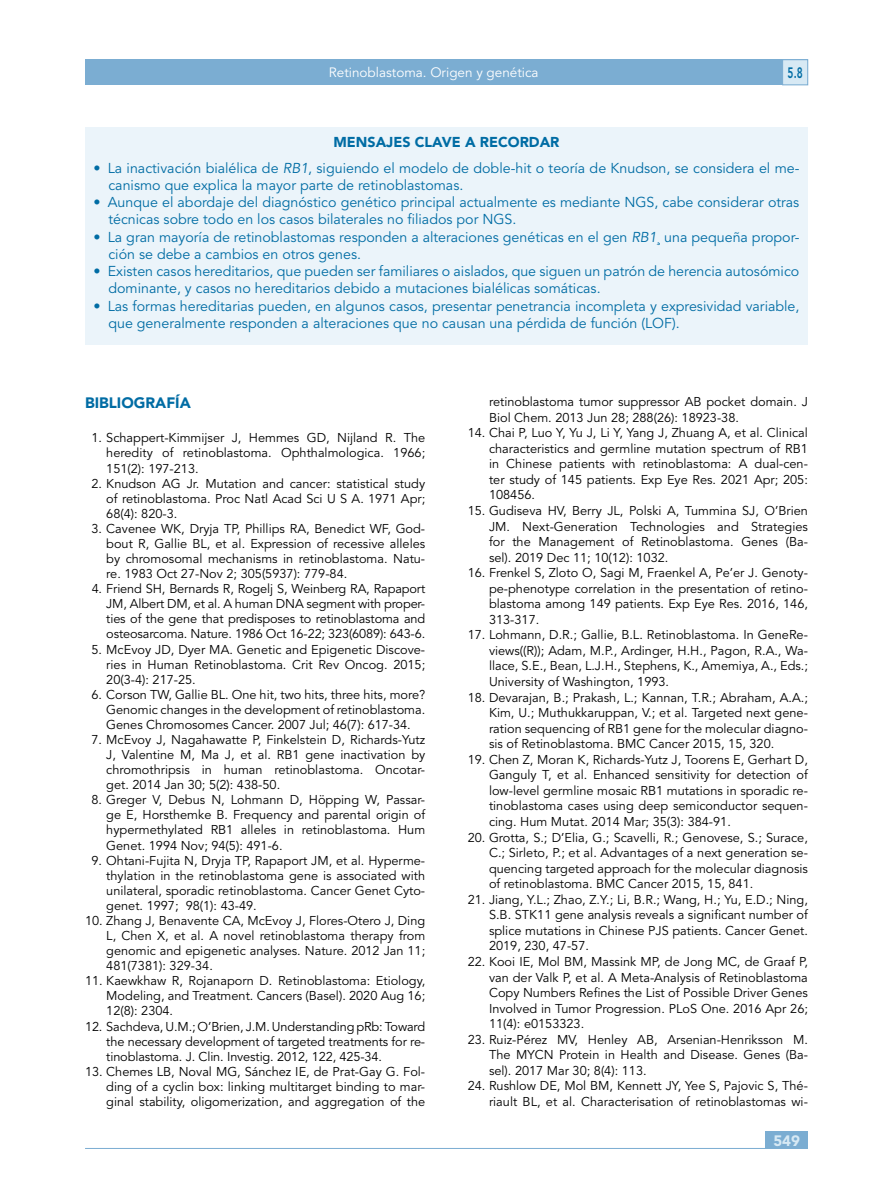
<style>
.page{position:relative;width:893px;height:1191px;background:#fff}
.page>*{position:absolute;margin:0;border:0;box-sizing:border-box;transform-origin:0 0}
.Ladillo_1{font:900 15px "Avenir LT Std";color:#006ca4}
.t1{font:900 15px "Avenir LT Std";color:#d7e9f4}
.t2{font:800 15px "Avenir LT Std";color:#006ca4;scale:.68 1}
.t3{font:14.25px/17.2px "Avenir LT Std";color:#006ca4}
.Titulo_Puntos_Clave{font:900 14.25px "Avenir LT Std";color:#006ca4}
.t4{font:13.5px "Avenir LT Std";color:#fff}
.t5{font:12.75px/15.6px "Avenir LT Std";color:#000;text-align:justify}
.s1{font-style:italic}
</style>
<div class="page">
<div style="left:765px;top:1131px;width:43px;height:17px;background:#7badd2"></div>
<div style="left:85px;top:60px;width:723px;height:25px;background:#7badd2"></div>
<div style="left:782px;top:60px;width:26px;height:25px;background:#d7e9f4;border:1px solid #7badd2"></div>
<hr style="left:85px;top:1148px;width:723px;height:1px;background:#7badd2">
<div style="left:85px;top:128px;width:723px;height:217px;background:#ebf4fa"></div>
<p class="t4" style="left:329px;top:65px;width:211px">Retinoblastoma. Origen y genética</p>
<p class="t2" style="left:788px;top:64px;width:24px">5.8</p>
<p class="Titulo_Puntos_Clave" style="left:333px;top:133px;width:228px">MENSAJES CLAVE A RECORDAR</p>
<p class="t3" style="left:108px;top:159px;width:692px;text-indent:-15px">• La inactivación bialélica de <span class="s1">RB1</span>, siguiendo el modelo de doble-hit o teoría de Knudson, se considera el me&shy;canismo que explica la mayor parte de retinoblastomas.</p>
<p class="t3" style="left:108px;top:194px;width:692px;text-indent:-15px">• Aunque el abordaje del diagnóstico genético principal actualmente es mediante NGS, cabe considerar otras técnicas sobre todo en los casos bilaterales no filiados por NGS.</p>
<p class="t3" style="left:108px;top:228px;width:692px;text-indent:-15px">• La gran mayoría de retinoblastomas responden a alteraciones genéticas en el gen <span class="s1">RB1</span>¸ una pequeña propor&shy;ción se debe a cambios en otros genes.</p>
<p class="t3" style="left:108px;top:263px;width:692px;text-indent:-15px">• Existen casos hereditarios, que pueden ser familiares o aislados, que siguen un patrón de herencia autosómico dominante, y casos no hereditarios debido a mutaciones bialélicas somáticas.</p>
<p class="t3" style="left:108px;top:297px;width:693px;text-indent:-15px">• Las formas hereditarias pueden, en algunos casos, presentar penetrancia incompleta y expresividad variable, que generalmente responden a alteraciones que no causan una pérdida de función (LOF).</p>
<p class="Ladillo_1" style="left:85px;top:393px;width:107px">BIBLIOGRAFÍA</p>
<p class="t5" style="left:106px;top:431px;width:320px;line-height:15.1px;text-indent:-15px">1. Schappert-Kimmijser J, Hemmes GD, Nijland R. The heredity of retinoblastoma. Ophthalmologica. 1966; 151(2): 197-213.</p>
<p class="t5" style="left:106px;top:476px;width:320px;line-height:15.1px;text-indent:-15px">2. Knudson AG Jr. Mutation and cancer: statistical study of retinoblastoma. Proc Natl Acad Sci U S A. 1971 Apr; 68(4): 820-3.</p>
<p class="t5" style="left:106px;top:521px;width:320px;line-height:15px;text-indent:-15px">3. Cavenee WK, Dryja TP, Phillips RA, Benedict WF, God&shy;bout R, Gallie BL, et al. Expression of recessive alleles by chromosomal mechanisms in retinoblastoma. Natu&shy;re. 1983 Oct 27-Nov 2; 305(5937): 779-84.</p>
<p class="t5" style="left:106px;top:581px;width:320px;line-height:15px;text-indent:-15px">4. Friend SH, Bernards R, Rogelj S, Weinberg RA, Rapaport JM, Albert DM, et al. A human DNA segment with proper&shy;ties of the gene that predisposes to retinoblastoma and osteosarcoma. Nature. 1986 Oct 16-22; 323(6089): 643-6.</p>
<p class="t5" style="left:106px;top:642px;width:320px;line-height:15.1px;text-indent:-15px">5. McEvoy JD, Dyer MA. Genetic and Epigenetic Discove&shy;ries in Human Retinoblastoma. Crit Rev Oncog. 2015; 20(3-4): 217-25.</p>
<p class="t5" style="left:106px;top:687px;width:320px;line-height:15px;text-indent:-15px">6. Corson TW, Gallie BL. One hit, two hits, three hits, more?<br>Genomic changes in the development of retinoblastoma.<br>Genes Chromosomes Cancer. 2007 Jul; 46(7): 617-34.</p>
<p class="t5" style="left:106px;top:732px;width:320px;line-height:15px;text-indent:-15px">7. McEvoy J, Nagahawatte P, Finkelstein D, Richards-Yutz J, Valentine M, Ma J, et al. RB1 gene inactivation by chromothripsis in human retinoblastoma. Oncotar&shy;get. 2014 Jan 30; 5(2): 438-50.</p>
<p class="t5" style="left:106px;top:792px;width:320px;line-height:15.1px;text-indent:-15px">8. Greger V, Debus N, Lohmann D, Höpping W, Passar&shy;ge E, Horsthemke B. Frequency and parental origin of hypermethylated RB1 alleles in retinoblastoma. Hum Genet. 1994 Nov; 94(5): 491-6.</p>
<p class="t5" style="left:106px;top:853px;width:320px;line-height:15px;text-indent:-15px">9. Ohtani-Fujita N, Dryja TP, Rapaport JM, et al. Hyperme&shy;thylation in the retinoblastoma gene is associated with unilateral, sporadic retinoblastoma. Cancer Genet Cyto&shy;genet. 1997; 98(1): 43-49.</p>
<p class="t5" style="left:106px;top:913px;width:320px;line-height:15px;text-indent:-21px">10. Zhang J, Benavente CA, McEvoy J, Flores-Otero J, Ding L, Chen X, et al. A novel retinoblastoma therapy from genomic and epigenetic analyses. Nature. 2012 Jan 11; 481(7381): 329-34.</p>
<p class="t5" style="left:106px;top:973px;width:320px;line-height:15.1px;text-indent:-21px">11. Kaewkhaw R, Rojanaporn D. Retinoblastoma: Etiology, Modeling, and Treatment. Cancers (Basel). 2020 Aug 16; 12(8): 2304.</p>
<p class="t5" style="left:106px;top:1019px;width:320px;line-height:15.1px;text-indent:-21px">12. Sachdeva, U.M.; O’Brien, J.M. Understanding pRb: Toward the necessary development of targeted treatments for re&shy;tinoblastoma. J. Clin. Investig. 2012, 122, 425-34.</p>
<p class="t5" style="left:106px;top:1064px;width:320px;line-height:15.1px;text-indent:-21px">13. Chemes LB, Noval MG, Sánchez IE, de Prat-Gay G. Fol&shy;ding of a cyclin box: linking multitarget binding to mar&shy;ginal stability, oligomerization, and aggregation of the</p>
<p class="t5" style="left:489px;top:394px;width:320px">retinoblastoma tumor suppressor AB pocket domain. J<br>Biol Chem. 2013 Jun 28; 288(26): 18923-38.</p>
<p class="t5" style="left:489px;top:425px;width:320px;text-indent:-21px">14. Chai P, Luo Y, Yu J, Li Y, Yang J, Zhuang A, et al. Clinical characteristics and germline mutation spectrum of RB1 in Chinese patients with retinoblastoma: A dual-cen&shy;ter study of 145 patients. Exp Eye Res. 2021 Apr; 205:<br>108456.</p>
<p class="t5" style="left:489px;top:503px;width:320px;text-indent:-21px">15. Gudiseva HV, Berry JL, Polski A, Tummina SJ, O’Brien JM. Next-Generation Technologies and Strategies for the Management of Retinoblastoma. Genes (Ba&shy;sel). 2019 Dec 11; 10(12): 1032.</p>
<p class="t5" style="left:489px;top:565px;width:320px;text-indent:-21px">16. Frenkel S, Zloto O, Sagi M, Fraenkel A, Pe’er J. Genoty&shy;pe-phenotype correlation in the presentation of retino&shy;blastoma among 149 patients. Exp Eye Res. 2016, 146, 313-317.</p>
<p class="t5" style="left:489px;top:627px;width:320px;text-indent:-21px">17. Lohmann, D.R.; Gallie, B.L. Retinoblastoma. In GeneRe&shy;views((R)); Adam, M.P., Ardinger, H.H., Pagon, R.A., Wa&shy;llace, S.E., Bean, L.J.H., Stephens, K., Amemiya, A., Eds.; University of Washington, 1993.</p>
<p class="t5" style="left:489px;top:689px;width:320px;text-indent:-21px">18. Devarajan, B.; Prakash, L.; Kannan, T.R.; Abraham, A.A.; Kim, U.; Muthukkaruppan, V.; et al. Targeted next gene&shy;ration sequencing of RB1 gene for the molecular diagno&shy;sis of Retinoblastoma. BMC Cancer 2015, 15, 320.</p>
<p class="t5" style="left:489px;top:752px;width:320px;text-indent:-21px">19. Chen Z, Moran K, Richards-Yutz J, Toorens E, Gerhart D, Ganguly T, et al. Enhanced sensitivity for detection of low-level germline mosaic RB1 mutations in sporadic re&shy;tinoblastoma cases using deep semiconductor sequen&shy;cing. Hum Mutat. 2014 Mar; 35(3): 384-91.</p>
<p class="t5" style="left:489px;top:829px;width:320px;text-indent:-21px">20. Grotta, S.; D’Elia, G.; Scavelli, R.; Genovese, S.; Surace, C.; Sirleto, P.; et al. Advantages of a next generation se&shy;quencing targeted approach for the molecular diagnosis of retinoblastoma. BMC Cancer 2015, 15, 841.</p>
<p class="t5" style="left:489px;top:892px;width:320px;text-indent:-21px">21. Jiang, Y.L.; Zhao, Z.Y.; Li, B.R.; Wang, H.; Yu, E.D.; Ning, S.B. STK11 gene analysis reveals a significant number of splice mutations in Chinese PJS patients. Cancer Genet.<br>2019, 230, 47-57.</p>
<p class="t5" style="left:489px;top:954px;width:320px;text-indent:-21px">22. Kooi IE, Mol BM, Massink MP, de Jong MC, de Graaf P, van der Valk P, et al. A Meta-Analysis of Retinoblastoma Copy Numbers Refines the List of Possible Driver Genes Involved in Tumor Progression. PLoS One. 2016 Apr 26; 11(4): e0153323.</p>
<p class="t5" style="left:489px;top:1031px;width:320px;text-indent:-21px">23. Ruiz-Pérez MV, Henley AB, Arsenian-Henriksson M.<br>The MYCN Protein in Health and Disease. Genes (Ba&shy;sel). 2017 Mar 30; 8(4): 113.</p>
<p class="t5" style="left:468px;top:1078px;width:342px;text-align:right">24. Rushlow DE, Mol BM, Kennett JY, Yee S, Pajovic S, Thé&shy;riault BL, et al. Characterisation of retinoblastomas wi-</p>
<p class="t1" style="left:773px;top:1131px;width:28px">549</p>
</div>
